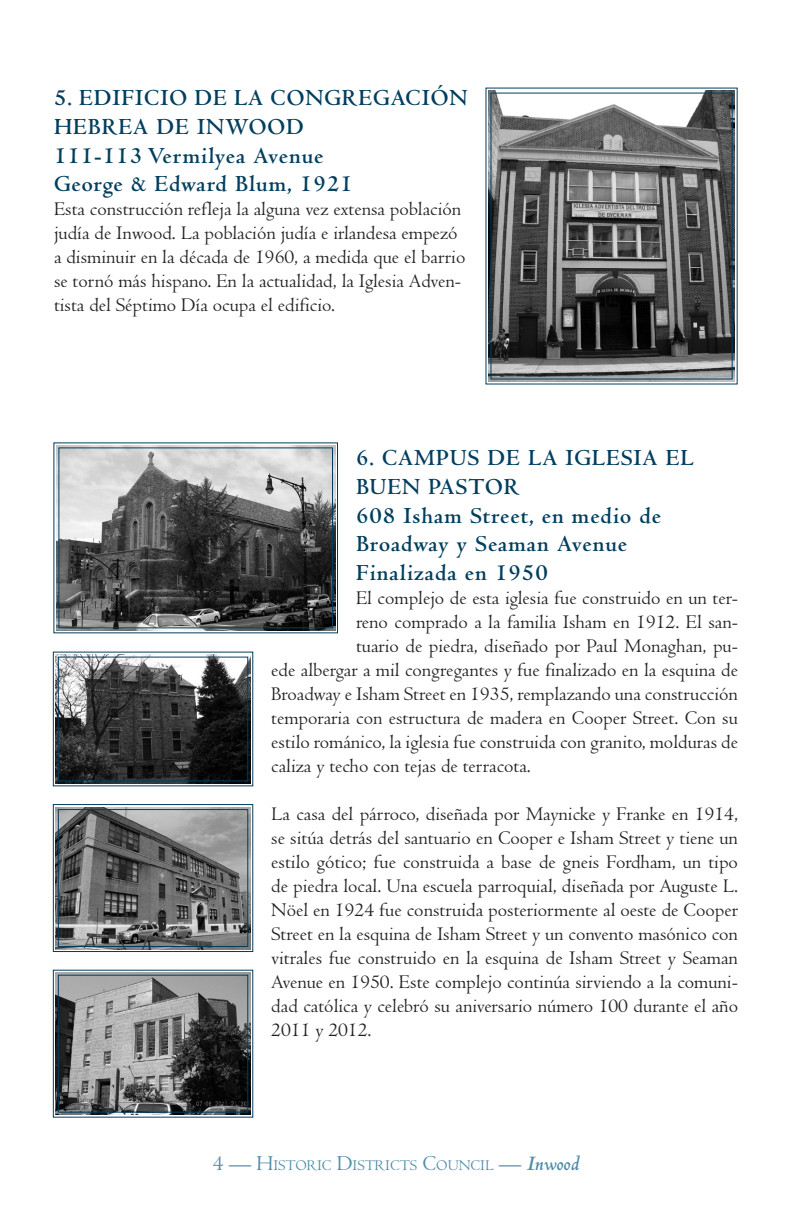
<style>
.page{position:relative;width:792px;height:1224px;background:#fff}
.page>*{position:absolute;margin:0;border:0;box-sizing:border-box;transform-origin:0 0}
.Text{font:700 24px/28.8px "Centaur";letter-spacing:.04em;color:#003e5e}
.Text-2{font:20px/24px "Centaur";color:#231f20}
.t1{font:15.4px "Centaur";color:#4d8ba8}
.s1{font-size:22px}
.s2{font-weight:700;font-style:italic;font-size:22px}
</style>
<div class="page">
<svg style="left:485px;top:87px;width:253px;height:298px;background:#6f7071"></svg>
<div style="left:490px;top:93px;width:243px;height:287px;border:1px solid #003e5e"></div>
<svg style="left:53px;top:442px;width:285px;height:192px;background:#737475"></svg>
<div style="left:58px;top:447px;width:275px;height:181px;border:1px solid #003e5e"></div>
<svg style="left:52px;top:651px;width:202px;height:136px;background:#505253"></svg>
<div style="left:58px;top:657px;width:190px;height:124px;border:1px solid #003e5e"></div>
<svg style="left:52px;top:804px;width:202px;height:148px;background:#757677"></svg>
<div style="left:58px;top:809px;width:190px;height:138px;border:1px solid #003e5e"></div>
<svg style="left:52px;top:969px;width:202px;height:149px;background:#767879"></svg>
<div style="left:58px;top:975px;width:190px;height:138px;border:1px solid #003e5e"></div>
<p class="Text" style="left:54px;top:84px;width:415px">5. EDIFICIO DE LA CONGREGACIÓN</p>
<p class="Text" style="left:54px;top:113px;width:252px">HEBREA DE INWOOD</p>
<p class="Text" style="left:54px;top:142px;width:271px">111-113 Vermilyea Avenue</p>
<p class="Text" style="left:54px;top:170px;width:300px">George &amp; Edward Blum, 1921</p>
<p class="Text-2" style="left:54px;top:198px;width:413px">Esta construcción refleja la alguna vez extensa población judía de Inwood. La población judía e irlandesa empezó a disminuir en la década de 1960, a medida que el barrio se tornó más hispano. En la actualidad, la Iglesia Adven&shy;tista del Séptimo Día ocupa el edificio.</p>
<p class="Text" style="left:356px;top:444px;width:339px">6. CAMPUS DE LA IGLESIA EL<br>BUEN PASTOR</p>
<p class="Text" style="left:356px;top:502px;width:307px">608 Isham Street, en medio de</p>
<p class="Text" style="left:356px;top:530px;width:273px">Broadway y Seaman Avenue</p>
<p class="Text" style="left:356px;top:559px;width:193px">Finalizada en 1950</p>
<p class="Text-2" style="left:356px;top:587px;width:383px">El complejo de esta iglesia fue construido en un ter-</p>
<p class="Text-2" style="left:356px;top:611px;width:383px">reno comprado a la familia Isham en 1912. El san-</p>
<p class="Text-2" style="left:356px;top:635px;width:383px">tuario de piedra, diseñado por Paul Monaghan, pu-</p>
<p class="Text-2" style="left:271px;top:659px;width:468px">ede albergar a mil congregantes y fue finalizado en la esquina de</p>
<p class="Text-2" style="left:271px;top:683px;width:468px">Broadway e Isham Street en 1935, remplazando una construcción</p>
<p class="Text-2" style="left:271px;top:707px;width:468px">temporaria con estructura de madera en Cooper Street. Con su</p>
<p class="Text-2" style="left:271px;top:731px;width:468px">estilo románico, la iglesia fue construida con granito, molduras de</p>
<p class="Text-2" style="left:271px;top:755px;width:261px">caliza y techo con tejas de terracota.</p>
<p class="Text-2" style="left:271px;top:803px;width:468px;text-align:justify">La casa del párroco, diseñada por Maynicke y Franke en 1914, se sitúa detrás del santuario en Cooper e Isham Street y tiene un estilo gótico; fue construida a base de gneis Fordham, un tipo de piedra local. Una escuela parroquial, diseñada por Auguste L.<br>Nöel en 1924 fue construida posteriormente al oeste de Cooper Street en la esquina de Isham Street y un convento masónico con vitrales fue construido en la esquina de Isham Street y Seaman Avenue en 1950. Este complejo continúa sirviendo a la comuni&shy;dad católica y celebró su aniversario número 100 durante el año 2011 y 2012.</p>
<p class="t1" style="left:213px;top:1157px;width:368px"><span class="s1">4 — H</span>ISTORIC <span class="s1">D</span>ISTRICTS <span class="s1">C</span>OUNCIL <span class="s1">—</span> <span class="s2">Inwood</span></p>
</div>
